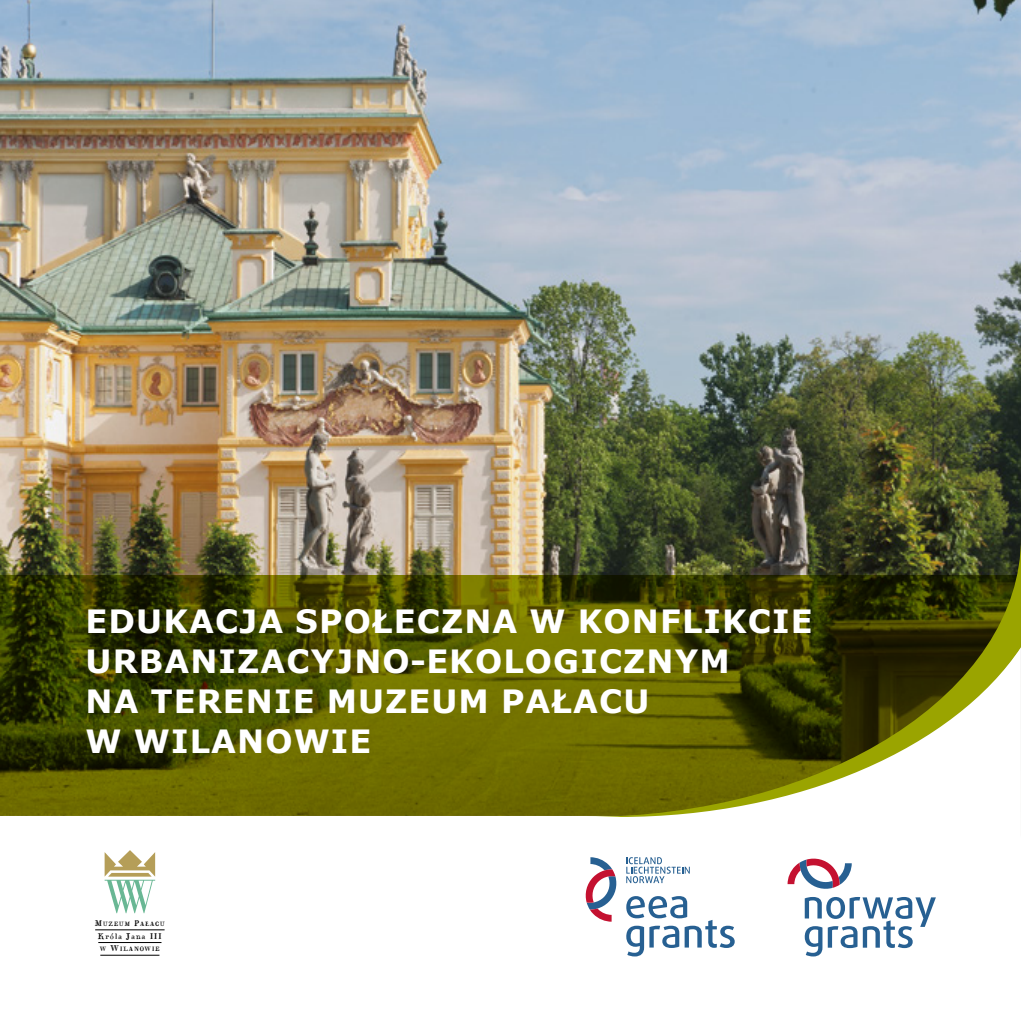
<style>
.page{position:relative;width:1021px;height:1021px;background:#fff}
.page>*{position:absolute;margin:0;border:0;box-sizing:border-box;transform-origin:0 0}
.t1{font:700 32px/40px "Verdana";letter-spacing:.035em;color:#fff}
.t2{font:8.2px "Kostka Potocki";letter-spacing:.15em;color:#000}
.t3{font:6.2px "Kostka Potocki";letter-spacing:.2em;color:#000}
.s1{font-size:8.2px}
</style>
<div class="page">
<img style="left:0;top:0;width:1020px;height:575px">
<svg style="left:0;top:575px;width:584px;height:71px;background:#444700"></svg>
<svg style="left:0;top:646px;width:936px;height:311px"></svg>
<svg style="left:584px;top:537px;width:436px;height:280px"></svg>
<svg style="left:105px;top:850px;width:50px;height:63px"></svg>
<hr style="left:95px;top:929px;width:70px;height:1px;background:#000">
<hr style="left:98px;top:942px;width:63px;height:1px;background:#000">
<hr style="left:100px;top:954px;width:59px;height:1px;background:#000">
<svg style="left:626px;top:896px;width:108px;height:60px"></svg>
<svg style="left:626px;top:857px;width:63px;height:26px"></svg>
<svg style="left:584px;top:857px;width:33px;height:64px"></svg>
<svg style="left:804px;top:897px;width:131px;height:59px"></svg>
<svg style="left:787px;top:857px;width:64px;height:33px"></svg>
<hr style="left:1020px;top:554px;width:1px;height:91px;background:#9aa400">
<p class="t1" style="left:86px;top:600px;width:728px">EDUKACJA SPOŁECZNA W KONFLIKCIE<br>URBANIZACYJNO-EKOLOGICZNYM<br>NA TERENIE MUZEUM PAŁACU<br>W WILANOWIE</p>
<p class="t3" style="left:95px;top:919px;width:71px"><span class="s1">M</span>UZEUM <span class="s1">P</span>A¸ACU</p>
<p class="t2" style="left:98px;top:930px;width:65px">Króla Jana III</p>
<p class="t3" style="left:100px;top:945px;width:61px">W <span class="s1">W</span>ILANOWIE</p>
</div>
